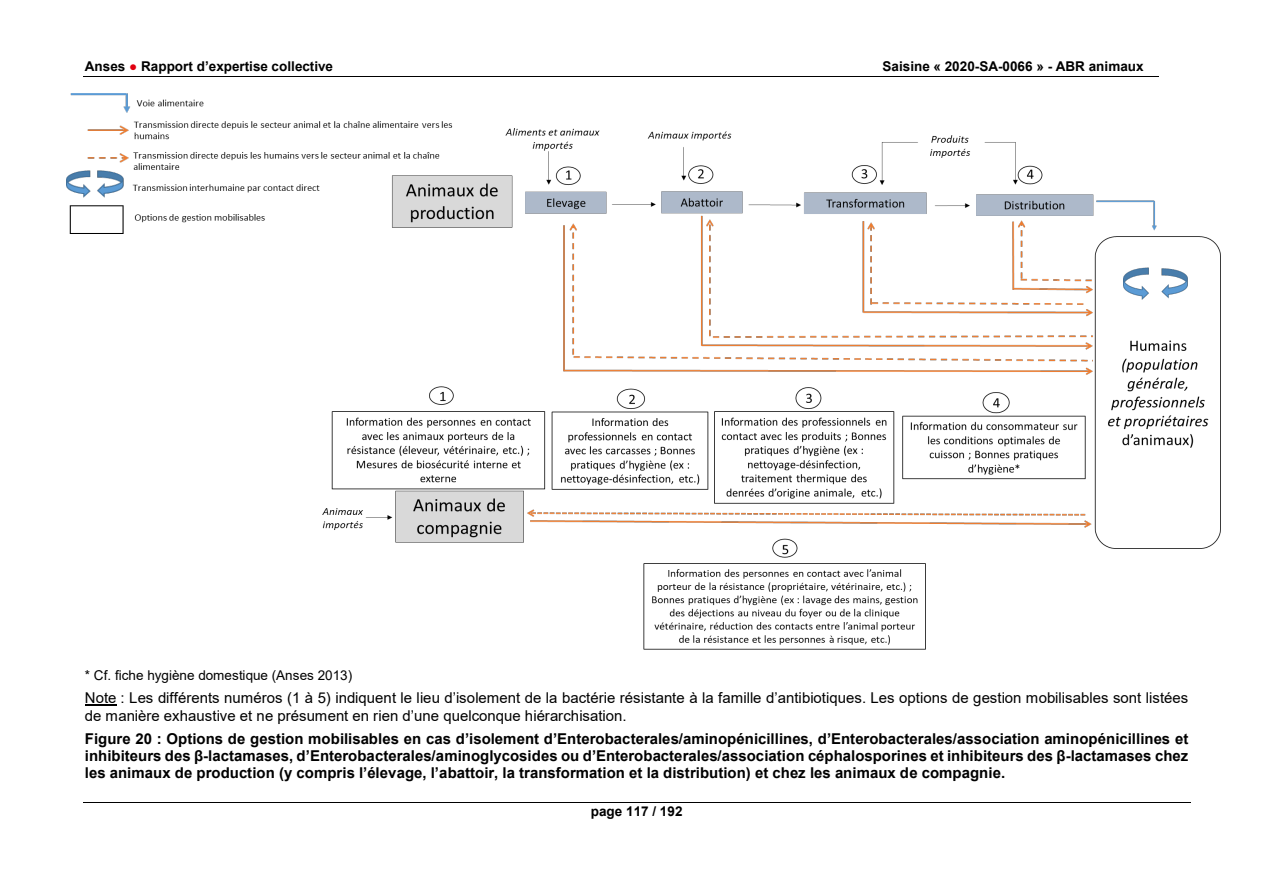
<style>
.page{position:relative;width:1263px;height:893px;background:#fff}
.page>*{position:absolute;margin:0;border:0;box-sizing:border-box;transform-origin:0 0}
.t1{font:700 15px/17.2px "Arial";letter-spacing:.005em;color:#000;text-align:justify}
.t2{font:15px/17.2px "Arial";color:#000}
.t3{font:700 13.5px "Arial";color:#000}
.t4{font:13.5px "Arial";letter-spacing:.005em;color:#000}
.s1{color:#e1000f}
</style>
<div class="page">
<hr style="left:83px;top:76px;width:1076px;height:1px;background:#000">
<hr style="left:83px;top:802px;width:1108px;height:1px;background:#000">
<hr style="left:85px;top:705px;width:31px;height:1px;background:#000">
<img style="left:66px;top:93px;width:377px;height:141px">
<img style="left:305px;top:123px;width:916px;height:527px">
<p class="t3" style="left:85px;top:57px;width:250px">Anses <span class="s1">●</span> Rapport d’expertise collective</p>
<p class="t3" style="left:882px;top:57px;width:263px">Saisine « 2020-SA-0066 » - ABR animaux</p>
<p class="t4" style="left:85px;top:666px;width:269px">* Cf. fiche hygiène domestique (Anses 2013)</p>
<p class="t2" style="left:85px;top:689px;width:1105px">Note : Les différents numéros (1 à 5) indiquent le lieu d’isolement de la bactérie résistante à la famille d’antibiotiques. Les options de gestion mobilisables sont listées de manière exhaustive et ne présument en rien d’une quelconque hiérarchisation.</p>
<p class="t1" style="left:85px;top:730px;width:1105px">Figure 20 : Options de gestion mobilisables en cas d’isolement d’Enterobacterales/aminopénicillines, d’Enterobacterales/association aminopénicillines et inhibiteurs des β-lactamases, d’Enterobacterales/aminoglycosides ou d’Enterobacterales/association céphalosporines et inhibiteurs des β-lactamases chez les animaux de production (y compris l’élevage, l’abattoir, la transformation et la distribution) et chez les animaux de compagnie.</p>
<p class="t3" style="left:591px;top:802px;width:93px">page 117 / 192</p>
</div>
